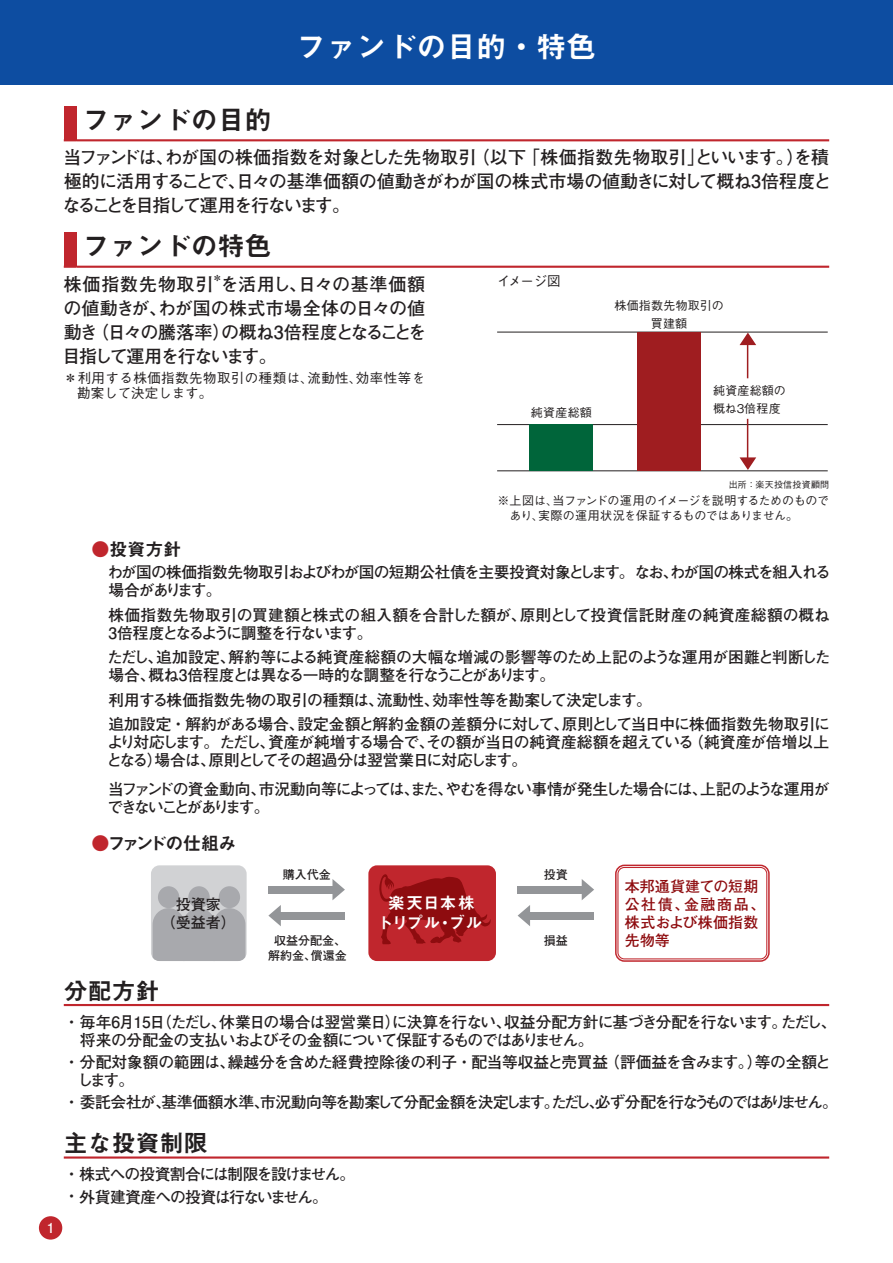
<style>
.page{position:relative;width:893px;height:1263px;background:#fff}
.page>*{position:absolute;margin:0;border:0;box-sizing:border-box;transform-origin:0 0}
.t1{font:30px "Midashi Go Pro MB31";color:#fff}
.t2{font:27px "Midashi Go Pro MB31";color:#231f20}
.t3{font:24px "Midashi Go Pro MB31";color:#231f20}
.t4{font:700 18px/24px "Futo Go B101 Pro";letter-spacing:-.045em;color:#231f20}
.t5{font:700 18px "Futo Go B101 Pro";letter-spacing:.045em;color:#231f20}
.t6{font:18px "Midashi Go Pro MB31";letter-spacing:-.03em;color:#231f20}
.t7{font:16.5px/19.8px "Midashi Go Pro MB31";letter-spacing:.02em;color:#fff;text-align:center}
.t8{font:700 15.75px/18px "Futo Go B101 Pro";letter-spacing:-.05em;color:#231f20}
.t9{font:700 15.75px/24.5px "Futo Go B101 Pro";letter-spacing:-.02em;color:#231f20}
.t10{font:700 15.75px/18px "Futo Go B101 Pro";color:#231f20}
.t11{font:700 15.75px/18px "Futo Go B101 Pro";letter-spacing:-.095em;color:#231f20}
.t12{font:700 15.75px "Futo Go B101 Pro";letter-spacing:-.105em;color:#231f20}
.t13{font:700 15.75px/22.4px "Futo Go B101 Pro";letter-spacing:-.075em;color:#231f20}
.t14{font:700 15px/18px "Futo Go B101 Pro";letter-spacing:.01em;color:#8e0c0f}
.t15{font:700 15px/18px "Futo Go B101 Pro";color:#231f20;text-align:center}
.t16{font:700 13.8px "Futo Go B101 Pro";color:#fff}
.t17{font:500 13.5px/15px "Gothic BBB Pro";letter-spacing:.03em;color:#231f20}
.t18{font:500 12px/15px "Gothic BBB Pro";letter-spacing:-.025em;color:#231f20}
.t19{font:500 12px/17.2px "Gothic BBB Pro";color:#231f20;text-align:center}
.t20{font:700 12px/15px "Futo Go B101 Pro";color:#231f20;text-align:center}
.t21{font:700 10.5px "Futo Go B101 Pro";color:#231f20}
.t22{font:500 9px "Gothic BBB Pro";letter-spacing:.03em;color:#231f20}
.s1{color:#c0262d}
</style>
<div class="page">
<div style="left:39px;top:1216px;width:23px;height:23px;background:#c0262d;border-radius:50%"></div>
<div style="left:0;top:0;width:893px;height:85px;background:#0d4da1"></div>
<div style="left:268px;top:886px;width:70px;height:7px;background:#939598"></div>
<svg style="left:332px;top:879px;width:13px;height:21px"></svg>
<div style="left:275px;top:912px;width:70px;height:7px;background:#939598"></div>
<svg style="left:268px;top:905px;width:13px;height:21px"></svg>
<div style="left:518px;top:886px;width:69px;height:7px;background:#939598"></div>
<svg style="left:582px;top:879px;width:12px;height:21px"></svg>
<div style="left:525px;top:912px;width:69px;height:7px;background:#939598"></div>
<svg style="left:518px;top:905px;width:12px;height:21px"></svg>
<div style="left:368px;top:865px;width:128px;height:96px;background:#c0262d;border-radius:9px"></div>
<svg style="left:379px;top:874px;width:112px;height:70px"></svg>
<div style="left:151px;top:865px;width:96px;height:96px;background:#d1d2d4;border-radius:9px"></div>
<div style="left:615px;top:864px;width:155px;height:98px;border:2px solid #c0262d;border-radius:9px"></div>
<div style="left:617px;top:867px;width:150px;height:92px;border:1px solid #c0262d;border-radius:6px"></div>
<div style="left:158px;top:886px;width:21px;height:22px;background:#a8a9ad;border-radius:50%"></div>
<div style="left:219px;top:886px;width:21px;height:22px;background:#a8a9ad;border-radius:50%"></div>
<div style="left:188px;top:886px;width:22px;height:22px;background:#a8a9ad;border-radius:50%"></div>
<svg style="left:153px;top:908px;width:92px;height:53px;background:#aaabaf"></svg>
<div style="left:64px;top:106px;width:13px;height:34px;background:#c0262d"></div>
<svg style="left:64px;top:140px;width:13px;height:1px"></svg>
<hr style="left:77px;top:139px;width:752px;height:2px;background:#c0262d">
<div style="left:64px;top:233px;width:13px;height:34px;background:#c0262d"></div>
<svg style="left:64px;top:267px;width:13px;height:1px"></svg>
<hr style="left:77px;top:266px;width:752px;height:2px;background:#c0262d">
<svg style="left:739px;top:457px;width:17px;height:13px"></svg>
<hr style="left:747px;top:336px;width:1px;height:42px;background:#9f1d20">
<svg style="left:739px;top:333px;width:17px;height:12px"></svg>
<hr style="left:497px;top:470px;width:331px;height:1px;background:#231f20">
<hr style="left:497px;top:424px;width:331px;height:1px;background:#231f20">
<hr style="left:497px;top:332px;width:331px;height:1px;background:#231f20">
<hr style="left:747px;top:419px;width:1px;height:48px;background:#9f1d20">
<div style="left:530px;top:425px;width:63px;height:46px;background:#00653a"></div>
<div style="left:637px;top:332px;width:64px;height:139px;background:#9f1d20"></div>
<hr style="left:64px;top:1004px;width:765px;height:2px;background:#c0262d">
<hr style="left:64px;top:1156px;width:765px;height:2px;background:#c0262d">
<h2 class="t2" style="left:83px;top:98px;width:190px">ファンドの目的</h2>
<h1 class="t1" style="left:296px;top:23px;width:301px">ファンドの目的・特色</h1>
<p class="t4" style="left:63px;top:143px;width:770px">当ファンドは、わが国の株価指数を対象とした先物取引（以下「株価指数先物取引」といいます。）を積極的に活用することで、日々の基準価額の値動きがわが国の株式市場の値動きに対して概ね3倍程度となることを目指して運用を行ないます。</p>
<h2 class="t2" style="left:83px;top:225px;width:190px">ファンドの特色</h2>
<p class="t21" style="left:212px;top:270px;width:12px">＊</p>
<p class="t4" style="left:63px;top:294px;width:365px;text-align:justify">の値動きが、わが国の株式市場全体の日々の値動き（日々の騰落率）の概ね3倍程度となることを目指して運用を行ないます。</p>
<p class="t17" style="left:77px;top:369px;width:349px;text-indent:-14px">＊利用する株価指数先物取引の種類は、流動性、効率性等を勘案して決定します。</p>
<p class="t5" style="left:64px;top:270px;width:363px">株価指数先物取引を活用し、日々の基準価額</p>
<p class="t17" style="left:497px;top:272px;width:65px">イメージ図</p>
<p class="t19" style="left:531px;top:403px;width:62px">純資産総額</p>
<p class="t19" style="left:614px;top:296px;width:111px">株価指数先物取引の買建額</p>
<p class="t19" style="left:713px;top:381px;width:74px;text-align:left">純資産総額の概ね3倍程度</p>
<p class="t16" style="left:47px;top:1217px;width:9px">1</p>
<p class="t22" style="left:729px;top:477px;width:102px">出所：楽天投信投資顧問</p>
<p class="t18" style="left:509px;top:491px;width:321px;text-indent:-12px">※上図は、当ファンドの運用のイメージを説明するためのものであり、実際の運用状況を保証するものではありません。</p>
<p class="t6" style="left:91px;top:534px;width:91px"><span class="s1">●</span>投資方針</p>
<p class="t8" style="left:108px;top:561px;width:725px">わが国の株価指数先物取引およびわが国の短期公社債を主要投資対象とします。なお、わが国の株式を組入れる場合があります。</p>
<p class="t10" style="left:108px;top:604px;width:723px">株価指数先物取引の買建額と株式の組入額を合計した額が、原則として投資信託財産の純資産総額の概ね<br>3倍程度となるように調整を行ないます。</p>
<p class="t8" style="left:107px;top:646px;width:725px">ただし、追加設定、解約等による純資産総額の大幅な増減の影響等のため上記のような運用が困難と判断した場合、概ね3倍程度とは異なる一時的な調整を行なうことがあります。</p>
<p class="t9" style="left:108px;top:685px;width:723px">利用する株価指数先物の取引の種類は、流動性、効率性等を勘案して決定します。<br>追加設定・解約がある場合、設定金額と解約金額の差額分に対して、原則として当日中に株価指数先物取引に</p>
<p class="t8" style="left:107px;top:731px;width:724px">より対応します。ただし、資産が純増する場合で、その額が当日の純資産総額を超えている（純資産が倍増以上となる）場合は、原則としてその超過分は翌営業日に対応します。</p>
<p class="t11" style="left:108px;top:778px;width:723px">当ファンドの資金動向、市況動向等によっては、また、やむを得ない事情が発生した場合には、上記のような運用ができないことがあります。</p>
<p class="t6" style="left:91px;top:829px;width:147px"><span class="s1">●</span>ファンドの仕組み</p>
<p class="t15" style="left:160px;top:894px;width:77px">投資家<br>（受益者）</p>
<h3 class="t3" style="left:64px;top:971px;width:97px">分配方針</h3>
<p class="t20" style="left:283px;top:866px;width:49px">購入代金</p>
<p class="t20" style="left:268px;top:931px;width:80px">収益分配金、解約金、償還金</p>
<p class="t7" style="left:377px;top:891px;width:107px">楽天日本株トリプル・ブル</p>
<p class="t20" style="left:544px;top:866px;width:25px">投資</p>
<p class="t20" style="left:544px;top:931px;width:25px">損益</p>
<p class="t14" style="left:625px;top:875px;width:142px">本邦通貨建ての短期公社債、金融商品、株式および株価指数先物等</p>
<p class="t8" style="left:80px;top:1011px;width:758px;text-indent:-16px">・毎年6月15日（ただし、休業日の場合は翌営業日）に決算を行ない、収益分配方針に基づき分配を行ないます。ただし、将来の分配金の支払いおよびその金額について保証するものではありません。</p>
<p class="t9" style="left:78px;top:1051px;width:755px;line-height:18px;text-indent:-14px">・分配対象額の範囲は、繰越分を含めた経費控除後の利子・配当等収益と売買益（評価益を含みます。）等の全額とします。</p>
<p class="t12" style="left:64px;top:1090px;width:775px">・委託会社が、基準価額水準、市況動向等を勘案して分配金額を決定します。ただし、必ず分配を行なうものではありません。</p>
<h3 class="t3" style="left:64px;top:1124px;width:145px">主な投資制限</h3>
<p class="t13" style="left:64px;top:1161px;width:293px">・株式への投資割合には制限を設けません。・外貨建資産への投資は行ないません。</p>
</div>
